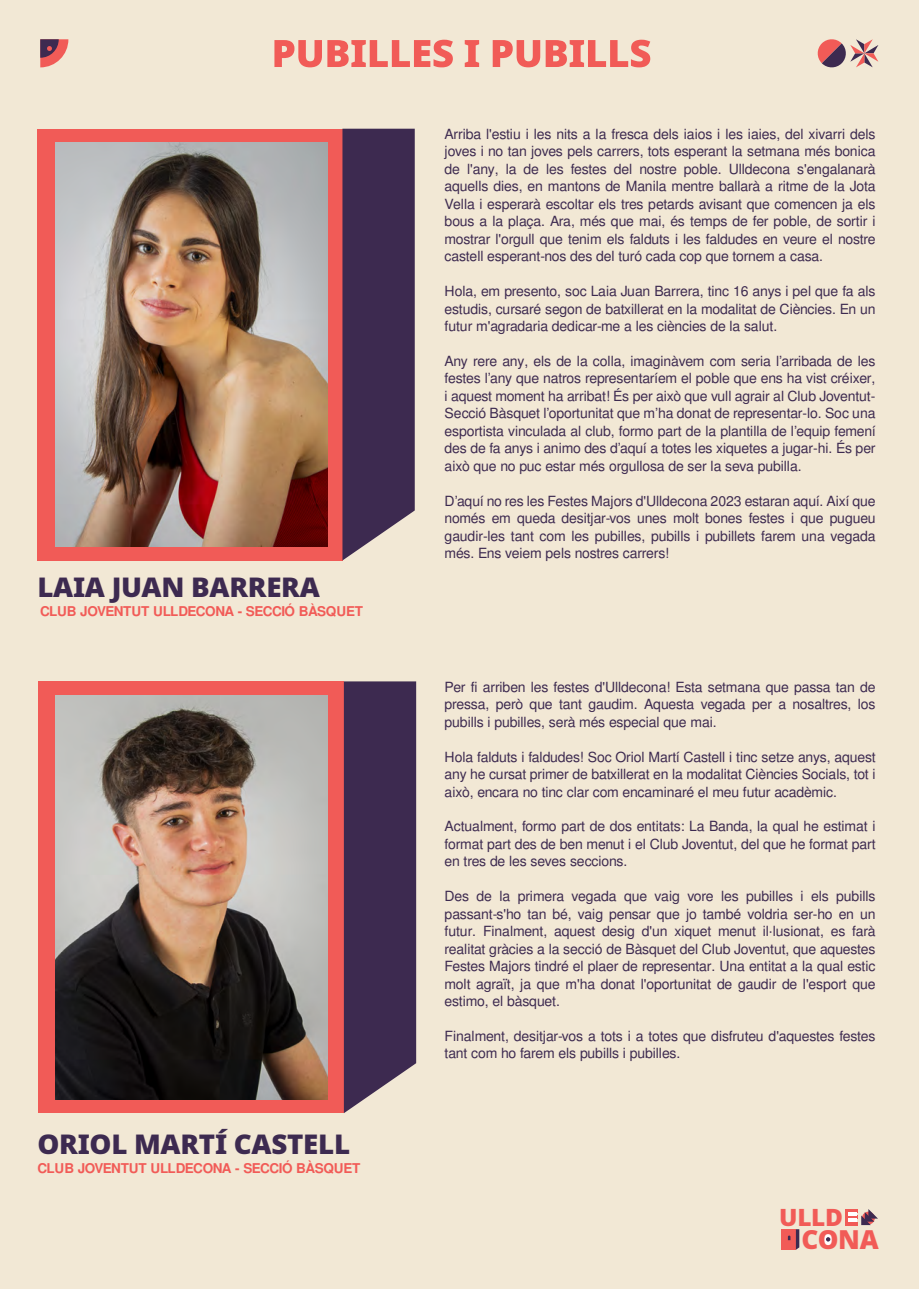
<style>
.page{position:relative;width:919px;height:1289px;background:#fff}
.page>*{position:absolute;margin:0;border:0;box-sizing:border-box;transform-origin:0 0}
.t1{font:900 27px "Noto Sans";letter-spacing:-.01em;color:#3d2a50}
.t2{font:900 26.1px "Noto Sans";color:#f15b57}
.t3{font:900 23.7px "Noto Sans";color:#f15b57}
.t4{font:13.95px/17.4px "Free Sans";letter-spacing:-.015em;color:#3d2a50;text-align:justify}
.t5{font:700 13.5px "Free Sans";letter-spacing:-.035em;color:#f15b57}
</style>
<div class="page">
<div style="left:0;top:0;width:918px;height:1288px;background:#f2e8d5"></div>
<div style="left:39px;top:681px;width:305px;height:432px;background:#f15b57"></div>
<div style="left:344px;top:681px;width:72px;height:432px;background:#3d2a50"></div>
<div style="left:37px;top:129px;width:305px;height:431px;background:#f15b57"></div>
<svg style="left:342px;top:129px;width:73px;height:431px;background:#483557"></svg>
<img style="left:55px;top:695px;width:272px;height:404px">
<img style="left:55px;top:142px;width:272px;height:404px">
<svg style="left:274px;top:40px;width:179px;height:27px"></svg>
<svg style="left:464px;top:40px;width:15px;height:27px"></svg>
<svg style="left:492px;top:40px;width:158px;height:27px"></svg>
<svg style="left:817px;top:39px;width:61px;height:29px"></svg>
<svg style="left:40px;top:39px;width:28px;height:28px"></svg>
<div style="left:781px;top:1229px;width:14px;height:20px;background:#f15b57"></div>
<svg style="left:787px;top:1229px;width:12px;height:20px"></svg>
<div style="left:821px;top:1232px;width:13px;height:14px;background:#fff;border-radius:50%"></div>
<svg style="left:826px;top:1237px;width:4px;height:4px"></svg>
<svg style="left:845px;top:1209px;width:32px;height:16px"></svg>
<h1 class="t1" style="left:37px;top:566px;width:284px">LAIA JUAN BARRERA</h1>
<p class="t5" style="left:40px;top:601px;width:324px">CLUB JOVENTUT ULLDECONA - SECCIÓ BÀSQUET</p>
<h1 class="t1" style="left:37px;top:1123px;width:314px">ORIOL MARTÍ CASTELL</h1>
<p class="t5" style="left:37px;top:1158px;width:324px">CLUB JOVENTUT ULLDECONA - SECCIÓ BÀSQUET</p>
<p class="t4" style="left:444px;top:126px;width:432px">Arriba l'estiu i les nits a la fresca dels iaios i les iaies, del xivarri dels joves i no tan joves pels carrers, tots esperant la setmana més bonica de l'any, la de les festes del nostre poble. Ulldecona s'engalanarà aquells dies, en mantons de Manila mentre ballarà a ritme de la Jota Vella i esperarà escoltar els tres petards avisant que comencen ja els bous a la plaça. Ara, més que mai, és temps de fer poble, de sortir i mostrar l'orgull que tenim els falduts i les faldudes en veure el nostre castell esperant-nos des del turó cada cop que tornem a casa.</p>
<p class="t4" style="left:444px;top:283px;width:432px">Hola, em presento, soc Laia Juan Barrera, tinc 16 anys i pel que fa als estudis, cursaré segon de batxillerat en la modalitat de Ciències. En un futur m'agradaria dedicar-me a les ciències de la salut.</p>
<p class="t4" style="left:444px;top:353px;width:432px">Any rere any, els de la colla, imaginàvem com seria l’arribada de les festes l’any que natros representaríem el poble que ens ha vist créixer, i aquest moment ha arribat! És per això que vull agrair al Club Joventut-Secció Bàsquet l’oportunitat que m’ha donat de representar-lo. Soc una esportista vinculada al club, formo part de la plantilla de l’equip femení des de fa anys i animo des d’aquí a totes les xiquetes a jugar-hi. És per això que no puc estar més orgullosa de ser la seva pubilla.</p>
<p class="t4" style="left:444px;top:493px;width:432px">D’aquí no res les Festes Majors d'Ulldecona 2023 estaran aquí. Així que només em queda desitjar-vos unes molt bones festes i que pugueu gaudir-les tant com les pubilles, pubills i pubillets farem una vegada més. Ens veiem pels nostres carrers!</p>
<p class="t4" style="left:444px;top:679px;width:432px">Per fi arriben les festes d'Ulldecona! Esta setmana que passa tan de pressa, però que tant gaudim. Aquesta vegada per a nosaltres, los pubills i pubilles, serà més especial que mai.</p>
<p class="t4" style="left:444px;top:748px;width:432px">Hola falduts i faldudes! Soc Oriol Martí Castell i tinc setze anys, aquest any he cursat primer de batxillerat en la modalitat Ciències Socials, tot i això, encara no tinc clar com encaminaré el meu futur acadèmic.</p>
<p class="t4" style="left:444px;top:818px;width:432px">Actualment, formo part de dos entitats: La Banda, la qual he estimat i format part des de ben menut i el Club Joventut, del que he format part en tres de les seves seccions.</p>
<p class="t4" style="left:444px;top:888px;width:432px">Des de la primera vegada que vaig vore les pubilles i els pubills passant-s'ho tan bé, vaig pensar que jo també voldria ser-ho en un futur. Finalment, aquest desig d'un xiquet menut il·lusionat, es farà realitat gràcies a la secció de Bàsquet del Club Joventut, que aquestes Festes Majors tindré el plaer de representar. Una entitat a la qual estic molt agraït, ja que m'ha donat l'oportunitat de gaudir de l'esport que estimo, el bàsquet.</p>
<p class="t4" style="left:444px;top:1028px;width:432px">Finalment, desitjar-vos a tots i a totes que disfruteu d'aquestes festes tant com ho farem els pubills i pubilles.</p>
<h3 class="t3" style="left:779px;top:1199px;width:65px">ULLD</h3>
<h2 class="t2" style="left:801px;top:1219px;width:79px">CONA</h2>
</div>
